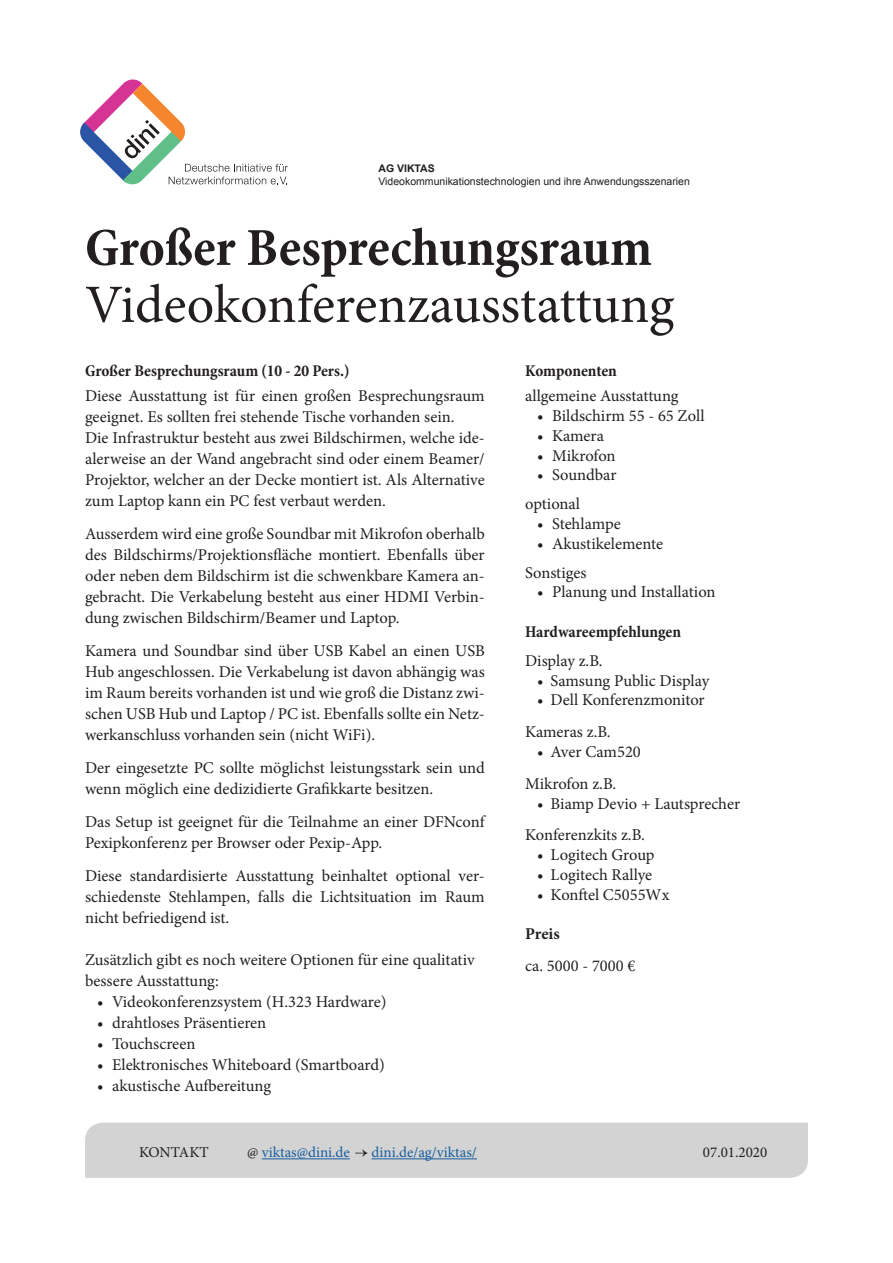
<style>
.page{position:relative;width:893px;height:1263px;background:#fff}
.page>*{position:absolute;margin:0;border:0;box-sizing:border-box;transform-origin:0 0}
.t1{font:54px "Minion Pro";letter-spacing:-.005em;color:#231f20}
.t2{font:700 condensed 54px "Minion Pro";letter-spacing:-.005em;color:#231f20}
.t3{font:16.5px/21px "Minion Pro";color:#231f20}
.t4{font:700 condensed 16.5px "Minion Pro";letter-spacing:-.005em;color:#231f20}
.t5{font:700 16.5px "Minion Pro";letter-spacing:-.005em;color:#231f20}
.t6{font:15px "Minion Pro";color:#175d9e}
.t7{font:15px "Minion Pro";color:#231f20}
.t8{font:10.5px "Arial";color:#231f20}
.t9{font:700 10.5px "Arial";color:#231f20}
.s1{color:#231f20}
</style>
<div class="page">
<svg style="left:80px;top:79px;width:208px;height:106px"></svg>
<div style="left:85px;top:1123px;width:723px;height:55px;background:#d2d3d2"></div>
<hr style="left:262px;top:1158px;width:88px;height:1px;background:#175d9e">
<hr style="left:372px;top:1158px;width:105px;height:1px;background:#175d9e">
<p class="t9" style="left:378px;top:162px;width:58px">AG VIKTAS</p>
<p class="t8" style="left:378px;top:174px;width:313px">Videokommunikationstechnologien und ihre Anwendungsszenarien</p>
<h1 class="t2" style="left:85px;top:210px;width:569px">Großer Besprechungsraum</h1>
<h1 class="t1" style="left:85px;top:268px;width:591px">Videokonferenzausstattung</h1>
<p class="t4" style="left:85px;top:360px;width:266px">Großer Besprechungsraum (10 - 20 Pers.)</p>
<p class="t3" style="left:85px;top:385px;width:401px">Diese Ausstattung ist für einen großen Besprechungsraum geeignet. Es sollten frei stehende Tische vorhanden sein.<br>Die Infrastruktur besteht aus zwei Bildschirmen, welche ide&shy;alerweise an der Wand angebracht sind oder einem Beamer/ Projektor, welcher an der Decke montiert ist. Als Alternative zum Laptop kann ein PC fest verbaut werden.</p>
<p class="t3" style="left:85px;top:523px;width:401px;text-align:justify">Ausserdem wird eine große Soundbar mit Mikrofon oberhalb des Bildschirms/Projektionsfläche montiert. Ebenfalls über oder neben dem Bildschirm ist die schwenkbare Kamera an&shy;gebracht. Die Verkabelung besteht aus einer HDMI Verbin&shy;dung zwischen Bildschirm/Beamer und Laptop.</p>
<p class="t3" style="left:85px;top:640px;width:401px;text-align:justify">Kamera und Soundbar sind über USB Kabel an einen USB Hub angeschlossen. Die Verkabelung ist davon abhängig was im Raum bereits vorhanden ist und wie groß die Distanz zwi&shy;schen USB Hub und Laptop / PC ist. Ebenfalls sollte ein Netz&shy;werkanschluss vorhanden sein (nicht WiFi).</p>
<p class="t3" style="left:85px;top:757px;width:401px">Der eingesetzte PC sollte möglichst leistungsstark sein und wenn möglich eine dedizidierte Grafikkarte besitzen.</p>
<p class="t3" style="left:85px;top:811px;width:401px">Das Setup ist geeignet für die Teilnahme an einer DFNconf<br>Pexipkonferenz per Browser oder Pexip-App.</p>
<p class="t3" style="left:85px;top:865px;width:401px;text-align:justify">Diese standardisierte Ausstattung beinhaltet optional ver&shy;schiedenste Stehlampen, falls die Lichtsituation im Raum nicht befriedigend ist.</p>
<p class="t3" style="left:85px;top:949px;width:391px">Zusätzlich gibt es noch weitere Optionen für eine qualitativ bessere Ausstattung:</p>
<p class="t3" style="left:97px;top:991px;width:291px">• Videokonferenzsystem (H.323 Hardware)</p>
<p class="t3" style="left:97px;top:1012px;width:171px">• drahtloses Präsentieren</p>
<p class="t3" style="left:97px;top:1033px;width:100px">• Touchscreen</p>
<p class="t3" style="left:97px;top:1054px;width:289px">• Elektronisches Whiteboard (Smartboard)</p>
<p class="t3" style="left:97px;top:1075px;width:176px">• akustische Aufbereitung</p>
<p class="t4" style="left:525px;top:360px;width:93px">Komponenten</p>
<p class="t3" style="left:525px;top:385px;width:155px">allgemeine Ausstattung</p>
<p class="t3" style="left:537px;top:405px;width:169px">• Bildschirm 55 - 65 Zoll</p>
<p class="t3" style="left:537px;top:425px;width:68px">• Kamera</p>
<p class="t3" style="left:537px;top:445px;width:80px">• Mikrofon</p>
<p class="t3" style="left:525px;top:461px;width:93px;line-height:28.8px;text-indent:12px">• Soundbar optional</p>
<p class="t3" style="left:537px;top:513px;width:85px">• Stehlampe</p>
<p class="t3" style="left:525px;top:529px;width:140px;line-height:28.8px;text-indent:12px">• Akustikelemente<br>Sonstiges</p>
<p class="t3" style="left:537px;top:582px;width:180px">• Planung und Installation</p>
<p class="t4" style="left:525px;top:620px;width:157px">Hardwareempfehlungen</p>
<p class="t3" style="left:525px;top:650px;width:79px">Display z.B.</p>
<p class="t3" style="left:537px;top:670px;width:174px">• Samsung Public Display</p>
<p class="t3" style="left:525px;top:684px;width:181px;line-height:31.8px;text-indent:12px">• Dell Konferenzmonitor<br>Kameras z.B.</p>
<p class="t3" style="left:525px;top:736px;width:117px;line-height:31.8px;text-indent:12px">• Aver Cam520<br>Mikrofon z.B.</p>
<p class="t3" style="left:525px;top:787px;width:217px;line-height:31.8px;text-indent:12px">• Biamp Devio + Lautsprecher<br>Konferenzkits z.B.</p>
<p class="t3" style="left:537px;top:844px;width:119px">• Logitech Group</p>
<p class="t3" style="left:537px;top:864px;width:117px">• Logitech Rallye</p>
<p class="t3" style="left:537px;top:884px;width:134px">• Konftel C5055Wx</p>
<p class="t5" style="left:525px;top:922px;width:36px">Preis</p>
<p class="t3" style="left:525px;top:955px;width:112px">ca. 5000 - 7000 €</p>
<p class="t7" style="left:139px;top:1142px;width:71px">KONTAKT</p>
<p class="t6" style="left:247px;top:1142px;width:231px"><span class="s1">@</span> viktas@dini.de <span class="s1">→</span> dini.de/ag/viktas/</p>
<p class="t7" style="left:703px;top:1142px;width:66px">07.01.2020</p>
</div>
